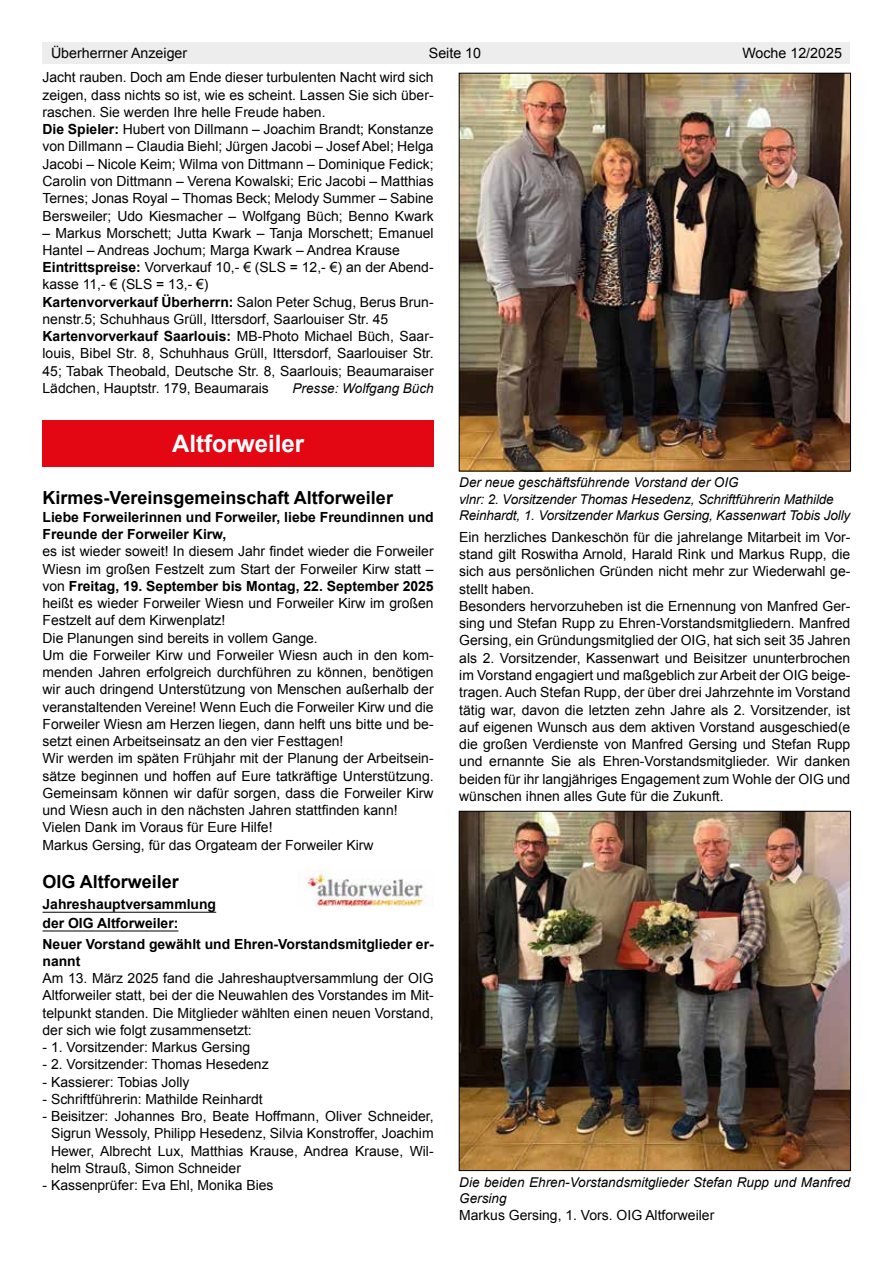
<style>
.page{position:relative;width:893px;height:1263px;background:#fff}
.page>*{position:absolute;margin:0;border:0;box-sizing:border-box;transform-origin:0 0}
.t1{font:700 24px "Arial";color:#fff}
.t2{font:700 18px "Arial";color:#000}
.t3{font:14.25px "Arial";color:#000}
.t4{font:13.95px/17.2px "Arial";color:#000}
.t5{font:700 13.95px/17.2px "Arial";color:#000}
.t6{font:italic 13.5px/16.5px "Arial";letter-spacing:-.005em;color:#000}
.s1{font-weight:700}
</style>
<div class="page">
<div style="left:43px;top:43px;width:807px;height:21px;background:#ededed"></div>
<img style="left:461px;top:75px;width:388px;height:394px">
<div style="left:459px;top:73px;width:392px;height:398px;border:1px solid #000"></div>
<img style="left:461px;top:813px;width:388px;height:356px">
<div style="left:459px;top:811px;width:392px;height:360px;border:1px solid #000"></div>
<hr style="left:43px;top:912px;width:173px;height:1px;background:#000">
<hr style="left:43px;top:930px;width:135px;height:1px;background:#000">
<div style="left:43px;top:420px;width:391px;height:46px;background:#e30613"></div>
<img style="left:297px;top:871px;width:128px;height:36px">
<p class="t3" style="left:51px;top:44px;width:138px">Überherrner Anzeiger</p>
<p class="t3" style="left:429px;top:44px;width:54px">Seite 10</p>
<p class="t3" style="left:742px;top:44px;width:101px">Woche 12/2025</p>
<p class="t4" style="left:43px;top:69px;width:393px">Jacht rauben. Doch am Ende dieser turbulenten Nacht wird sich zeigen, dass nichts so ist, wie es scheint. Lassen Sie sich über&shy;raschen. Sie werden Ihre helle Freude haben.<br><span class="s1">Die Spieler:</span> Hubert von Dillmann – Joachim Brandt; Konstanze von Dillmann – Claudia Biehl; Jürgen Jacobi – Josef Abel; Helga Jacobi – Nicole Keim; Wilma von Dittmann – Dominique Fedick; Carolin von Dittmann – Verena Kowalski; Eric Jacobi – Matthias Ternes; Jonas Royal – Thomas Beck; Melody Summer – Sabine Bersweiler; Udo Kiesmacher – Wolfgang Büch; Benno Kwark</p>
<p class="t4" style="left:43px;top:224px;width:393px">– Markus Morschett; Jutta Kwark – Tanja Morschett; Emanuel Hantel – Andreas Jochum; Marga Kwark – Andrea Krause <span class="s1">Eintrittspreise:</span> Vorverkauf 10,- € (SLS = 12,- €) an der Abend&shy;kasse 11,- € (SLS = 13,- €)<br><span class="s1">Kartenvorverkauf Überherrn:</span> Salon Peter Schug, Berus Brun&shy;nenstr.5; Schuhhaus Grüll, Ittersdorf, Saarlouiser Str. 45<br><span class="s1">Kartenvorverkauf Saarlouis:</span> MB-Photo Michael Büch, Saar&shy;louis, Bibel Str. 8, Schuhhaus Grüll, Ittersdorf, Saarlouiser Str.<br>45; Tabak Theobald, Deutsche Str. 8, Saarlouis; Beaumaraiser Lädchen, Hauptstr. 179, Beaumarais</p>
<p class="t6" style="left:293px;top:380px;width:143px">Presse: Wolfgang Büch</p>
<h1 class="t1" style="left:172px;top:428px;width:134px">Altforweiler</h1>
<p class="t2" style="left:43px;top:486px;width:352px">Kirmes-Vereinsgemeinschaft Altforweiler</p>
<p class="t5" style="left:43px;top:509px;width:393px">Liebe Forweilerinnen und Forweiler, liebe Freundinnen und<br>Freunde der Forweiler Kirw,</p>
<p class="t4" style="left:43px;top:543px;width:393px">es ist wieder soweit! In diesem Jahr findet wieder die Forweiler Wiesn im großen Festzelt zum Start der Forweiler Kirw statt – von <span class="s1">Freitag, 19. September bis Montag, 22. September 2025 </span>heißt es wieder Forweiler Wiesn und Forweiler Kirw im großen Festzelt auf dem Kirwenplatz!<br>Die Planungen sind bereits in vollem Gange.<br>Um die Forweiler Kirw und Forweiler Wiesn auch in den kom&shy;menden Jahren erfolgreich durchführen zu können, benötigen wir auch dringend Unterstützung von Menschen außerhalb der veranstaltenden Vereine! Wenn Euch die Forweiler Kirw und die Forweiler Wiesn am Herzen liegen, dann helft uns bitte und be&shy;setzt einen Arbeitseinsatz an den vier Festtagen!<br>Wir werden im späten Frühjahr mit der Planung der Arbeitsein&shy;sätze beginnen und hoffen auf Eure tatkräftige Unterstützung.<br>Gemeinsam können wir dafür sorgen, dass die Forweiler Kirw und Wiesn auch in den nächsten Jahren stattfinden kann!<br>Vielen Dank im Voraus für Eure Hilfe!<br>Markus Gersing, für das Orgateam der Forweiler Kirw</p>
<p class="t2" style="left:43px;top:870px;width:138px">OIG Altforweiler</p>
<p class="t5" style="left:43px;top:895px;width:175px;line-height:18.8px">Jahreshauptversammlung der OIG Altforweiler:</p>
<p class="t5" style="left:43px;top:935px;width:393px">Neuer Vorstand gewählt und Ehren-Vorstandsmitglieder er&shy;nannt</p>
<p class="t4" style="left:43px;top:970px;width:393px;text-align:justify">Am 13. März 2025 fand die Jahreshauptversammlung der OIG Altforweiler statt, bei der die Neuwahlen des Vorstandes im Mit&shy;telpunkt standen. Die Mitglieder wählten einen neuen Vorstand, der sich wie folgt zusammensetzt:</p>
<p class="t4" style="left:43px;top:1039px;width:209px">- 1. Vorsitzender: Markus Gersing</p>
<p class="t4" style="left:43px;top:1056px;width:228px">- 2. Vorsitzender: Thomas Hesedenz</p>
<p class="t4" style="left:43px;top:1073px;width:149px">- Kassierer: Tobias Jolly</p>
<p class="t4" style="left:43px;top:1090px;width:222px">- Schriftführerin: Mathilde Reinhardt</p>
<p class="t4" style="left:51px;top:1108px;width:384px;text-align:justify;text-indent:-9px">- Beisitzer: Johannes Bro, Beate Hoffmann, Oliver Schneider, Sigrun Wessoly, Philipp Hesedenz, Silvia Konstroffer, Joachim Hewer, Albrecht Lux, Matthias Krause, Andrea Krause, Wil&shy;helm Strauß, Simon Schneider</p>
<p class="t4" style="left:43px;top:1177px;width:233px">- Kassenprüfer: Eva Ehl, Monika Bies</p>
<p class="t6" style="left:459px;top:474px;width:393px">Der neue geschäftsführende Vorstand der OIG<br>vlnr: 2. Vorsitzender Thomas Hesedenz, Schriftführerin Mathilde<br>Reinhardt, 1. Vorsitzender Markus Gersing, Kassenwart Tobis Jolly</p>
<p class="t4" style="left:459px;top:528px;width:393px">Ein herzliches Dankeschön für die jahrelange Mitarbeit im Vor&shy;stand gilt Roswitha Arnold, Harald Rink und Markus Rupp, die sich aus persönlichen Gründen nicht mehr zur Wiederwahl ge&shy;stellt haben.<br>Besonders hervorzuheben ist die Ernennung von Manfred Ger&shy;sing und Stefan Rupp zu Ehren-Vorstandsmitgliedern. Manfred Gersing, ein Gründungsmitglied der OIG, hat sich seit 35 Jahren als 2. Vorsitzender, Kassenwart und Beisitzer ununterbrochen im Vorstand engagiert und maßgeblich zur Arbeit der OIG beige&shy;tragen. Auch Stefan Rupp, der über drei Jahrzehnte im Vorstand tätig war, davon die letzten zehn Jahre als 2. Vorsitzender, ist auf eigenen Wunsch aus dem aktiven Vorstand ausgeschied(e die großen Verdienste von Manfred Gersing und Stefan Rupp und ernannte Sie als Ehren-Vorstandsmitglieder. Wir danken beiden für ihr langjähriges Engagement zum Wohle der OIG und wünschen ihnen alles Gute für die Zukunft.</p>
<p class="t6" style="left:459px;top:1174px;width:393px">Die beiden Ehren-Vorstandsmitglieder Stefan Rupp und Manfred<br>Gersing</p>
<p class="t4" style="left:459px;top:1207px;width:257px">Markus Gersing, 1. Vors. OIG Altforweiler</p>
</div>
